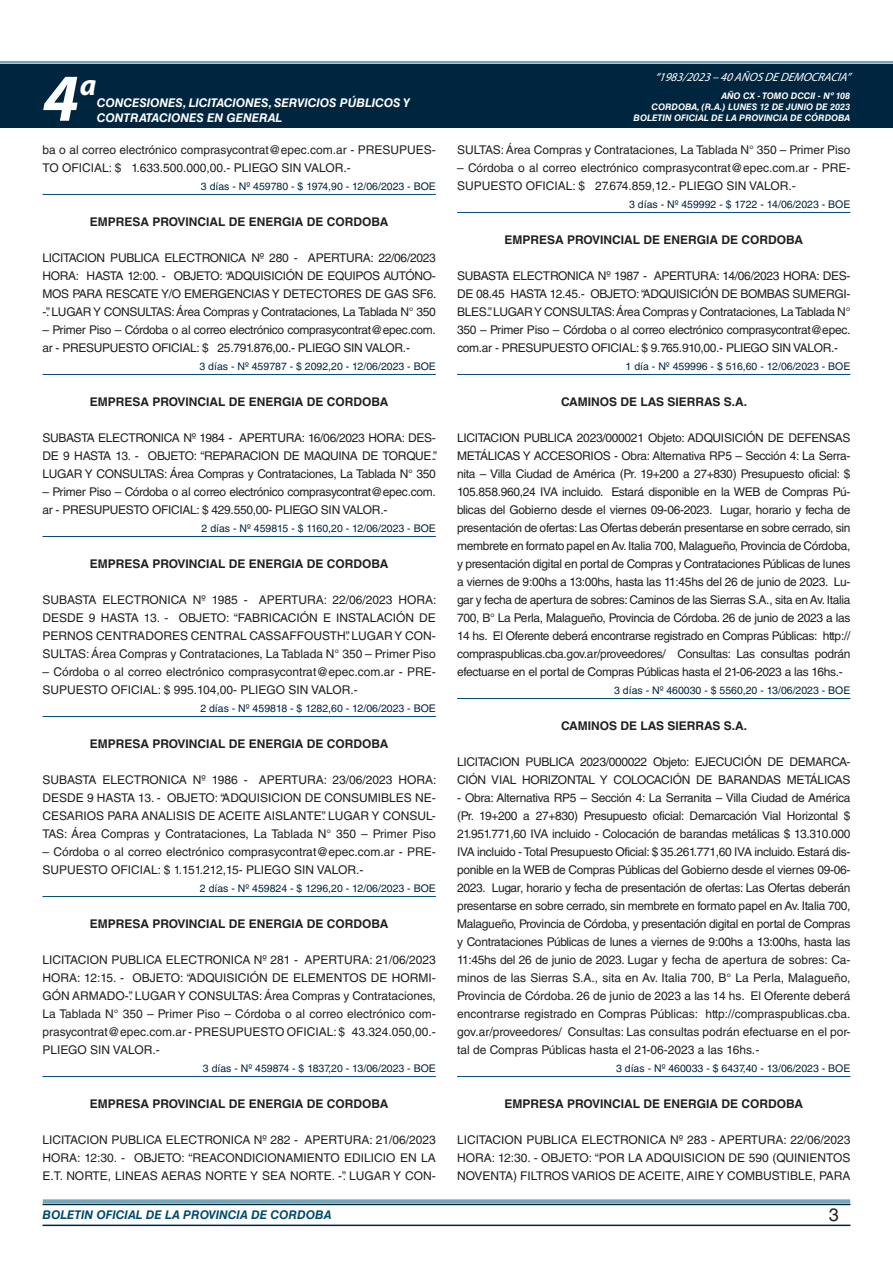
<style>
.page{position:relative;width:893px;height:1263px;background:#fff}
.page>*{position:absolute;margin:0;border:0;box-sizing:border-box;transform-origin:0 0}
.t1{font:italic 700 67.5px "Myriad Pro";color:#fff}
.t2{font:italic 700 30px "Myriad Pro";color:#fff}
.t3{font:18px "Helvetica LT Std";color:#231f20}
.TEXTO_BASE{font:12px/18px "Helvetica LT Std";letter-spacing:-.015em;color:#231f20;text-align:justify}
.RESUELVE{font:700 12px "Helvetica LT Std";color:#231f20}
.t4{font:italic 700 12px/14.4px "Helvetica LT Std";color:#fff}
.t5{font:italic 700 12px "Helvetica LT Std";color:#004b6c}
.t6{font:italic 12px "Myriad Pro";color:#fff}
.FECHA_DE_VENCIMIENTO{font:10.5px "Helvetica LT Std";color:#00263f}
.t7{font:italic 700 9px/10.8px "Helvetica LT Std";color:#fff;text-align:right}
</style>
<div class="page">
<div style="left:0;top:61px;width:893px;height:6px;background:#fff;opacity:.75"></div>
<hr style="left:43px;top:1224px;width:807px;height:2px;background:#00263f">
<div style="left:42px;top:1198px;width:809px;height:8px;background:#fff;opacity:.75"></div>
<div style="left:0;top:64px;width:893px;height:64px;background:#00263f"></div>
<hr style="left:43px;top:194px;width:393px;height:1px;background:#004b6c">
<hr style="left:43px;top:374px;width:393px;height:1px;background:#004b6c">
<hr style="left:43px;top:536px;width:393px;height:1px;background:#004b6c">
<hr style="left:43px;top:716px;width:393px;height:1px;background:#004b6c">
<hr style="left:43px;top:896px;width:393px;height:1px;background:#004b6c">
<hr style="left:43px;top:1076px;width:393px;height:1px;background:#004b6c">
<hr style="left:457px;top:212px;width:393px;height:1px;background:#004b6c">
<hr style="left:457px;top:374px;width:393px;height:1px;background:#004b6c">
<hr style="left:457px;top:698px;width:393px;height:1px;background:#004b6c">
<hr style="left:457px;top:1076px;width:393px;height:1px;background:#004b6c">
<h1 class="t1" style="left:43px;top:54px;width:38px">4</h1>
<h2 class="t2" style="left:80px;top:66px;width:18px">a</h2>
<p class="t4" style="left:97px;top:96px;width:315px">CONCESIONES, LICITACIONES, SERVICIOS PÚBLICOS Y<br>CONTRATACIONES EN GENERAL</p>
<p class="t6" style="left:655px;top:70px;width:197px">“ 1983/2023 – 40 AÑOS DE DEMOCRACIA”</p>
<p class="t7" style="left:651px;top:91px;width:200px">AÑO CX - TOMO DCCII - Nº 108<br>CORDOBA, (R.A.) LUNES 12 DE JUNIO DE 2023</p>
<p class="t7" style="left:634px;top:112px;width:218px">BOLETIN OFICIAL DE LA PROVINCIA DE CÓRDOBA</p>
<p class="TEXTO_BASE" style="left:43px;top:141px;width:395px">ba o al correo electrónico comprasycontrat@epec.com.ar - PRESUPUES-<br>TO OFICIAL: $ 1.633.500.000,00.- PLIEGO SIN VALOR.-</p>
<p class="FECHA_DE_VENCIMIENTO" style="left:201px;top:180px;width:236px">3 días - Nº 459780 - $ 1974,90 - 12/06/2023 - BOE</p>
<p class="RESUELVE" style="left:90px;top:214px;width:300px">EMPRESA PROVINCIAL DE ENERGIA DE CORDOBA</p>
<p class="TEXTO_BASE" style="left:43px;top:249px;width:396px">LICITACION PUBLICA ELECTRONICA Nº 280 - APERTURA: 22/06/2023<br>HORA: HASTA 12:00. - OBJETO: “ADQUISICIÓN DE EQUIPOS AUTÓNO-MOS PARA RESCATE Y/O EMERGENCIAS Y DETECTORES DE GAS SF6. -”. LUGAR Y CONSULTAS: Área Compras y Contrataciones, La Tablada N° 350</p>
<p class="TEXTO_BASE" style="left:43px;top:321px;width:395px">– Primer Piso – Córdoba o al correo electrónico comprasycontrat@epec.com. ar - PRESUPUESTO OFICIAL: $ 25.791.876,00.- PLIEGO SIN VALOR.-</p>
<p class="FECHA_DE_VENCIMIENTO" style="left:200px;top:360px;width:238px">3 días - Nº 459787 - $ 2092,20 - 12/06/2023 - BOE</p>
<p class="RESUELVE" style="left:90px;top:394px;width:300px">EMPRESA PROVINCIAL DE ENERGIA DE CORDOBA</p>
<p class="TEXTO_BASE" style="left:43px;top:429px;width:396px">SUBASTA ELECTRONICA Nº 1984 - APERTURA: 16/06/2023 HORA: DES-DE 9 HASTA 13. - OBJETO: “REPARACION DE MAQUINA DE TORQUE.”.<br>LUGAR Y CONSULTAS: Área Compras y Contrataciones, La Tablada N° 350</p>
<p class="TEXTO_BASE" style="left:43px;top:483px;width:395px">– Primer Piso – Córdoba o al correo electrónico comprasycontrat@epec.com. ar - PRESUPUESTO OFICIAL: $ 429.550,00- PLIEGO SIN VALOR.-</p>
<p class="FECHA_DE_VENCIMIENTO" style="left:202px;top:522px;width:236px">2 días - Nº 459815 - $ 1160,20 - 12/06/2023 - BOE</p>
<p class="RESUELVE" style="left:90px;top:556px;width:300px">EMPRESA PROVINCIAL DE ENERGIA DE CORDOBA</p>
<p class="TEXTO_BASE" style="left:43px;top:591px;width:395px">SUBASTA ELECTRONICA Nº 1985 - APERTURA: 22/06/2023 HORA:<br>DESDE 9 HASTA 13. - OBJETO: “FABRICACIÓN E INSTALACIÓN DE PERNOS CENTRADORES CENTRAL CASSAFFOUSTH”. LUGAR Y CON-SULTAS: Área Compras y Contrataciones, La Tablada N° 350 – Primer Piso</p>
<p class="TEXTO_BASE" style="left:43px;top:663px;width:395px">– Córdoba o al correo electrónico comprasycontrat@epec.com.ar - PRE-<br>SUPUESTO OFICIAL: $ 995.104,00- PLIEGO SIN VALOR.-</p>
<p class="FECHA_DE_VENCIMIENTO" style="left:200px;top:702px;width:237px">2 días - Nº 459818 - $ 1282,60 - 12/06/2023 - BOE</p>
<p class="RESUELVE" style="left:90px;top:736px;width:300px">EMPRESA PROVINCIAL DE ENERGIA DE CORDOBA</p>
<p class="TEXTO_BASE" style="left:43px;top:771px;width:395px">SUBASTA ELECTRONICA Nº 1986 - APERTURA: 23/06/2023 HORA:<br>DESDE 9 HASTA 13. - OBJETO: “ADQUISICION DE CONSUMIBLES NE-CESARIOS PARA ANALISIS DE ACEITE AISLANTE”. LUGAR Y CONSUL-TAS: Área Compras y Contrataciones, La Tablada N° 350 – Primer Piso</p>
<p class="TEXTO_BASE" style="left:43px;top:843px;width:395px">– Córdoba o al correo electrónico comprasycontrat@epec.com.ar - PRE-<br>SUPUESTO OFICIAL: $ 1.151.212,15- PLIEGO SIN VALOR.-</p>
<p class="FECHA_DE_VENCIMIENTO" style="left:200px;top:882px;width:237px">2 días - Nº 459824 - $ 1296,20 - 12/06/2023 - BOE</p>
<p class="RESUELVE" style="left:90px;top:916px;width:300px">EMPRESA PROVINCIAL DE ENERGIA DE CORDOBA</p>
<p class="TEXTO_BASE" style="left:43px;top:951px;width:395px">LICITACION PUBLICA ELECTRONICA Nº 281 - APERTURA: 21/06/2023<br>HORA: 12:15. - OBJETO: “ADQUISICIÓN DE ELEMENTOS DE HORMI-GÓN ARMADO-”. LUGAR Y CONSULTAS: Área Compras y Contrataciones, La Tablada N° 350 – Primer Piso – Córdoba o al correo electrónico com&shy;prasycontrat@epec.com.ar - PRESUPUESTO OFICIAL: $ 43.324.050,00.- PLIEGO SIN VALOR.-</p>
<p class="FECHA_DE_VENCIMIENTO" style="left:203px;top:1062px;width:234px">3 días - Nº 459874 - $ 1837,20 - 13/06/2023 - BOE</p>
<p class="RESUELVE" style="left:90px;top:1096px;width:300px">EMPRESA PROVINCIAL DE ENERGIA DE CORDOBA</p>
<p class="TEXTO_BASE" style="left:43px;top:1131px;width:395px">LICITACION PUBLICA ELECTRONICA Nº 282 - APERTURA: 21/06/2023<br>HORA: 12:30. - OBJETO: “REACONDICIONAMIENTO EDILICIO EN LA E.T. NORTE, LINEAS AERAS NORTE Y SEA NORTE. -”. LUGAR Y CON-</p>
<p class="TEXTO_BASE" style="left:457px;top:141px;width:395px">SULTAS: Área Compras y Contrataciones, La Tablada N° 350 – Primer Piso</p>
<p class="TEXTO_BASE" style="left:457px;top:159px;width:395px">– Córdoba o al correo electrónico comprasycontrat@epec.com.ar - PRE-<br>SUPUESTO OFICIAL: $ 27.674.859,12.- PLIEGO SIN VALOR.-</p>
<p class="FECHA_DE_VENCIMIENTO" style="left:629px;top:198px;width:223px">3 días - Nº 459992 - $ 1722 - 14/06/2023 - BOE</p>
<p class="RESUELVE" style="left:504px;top:232px;width:300px">EMPRESA PROVINCIAL DE ENERGIA DE CORDOBA</p>
<p class="TEXTO_BASE" style="left:457px;top:267px;width:395px">SUBASTA ELECTRONICA Nº 1987 - APERTURA: 14/06/2023 HORA: DES-DE 08.45 HASTA 12.45.- OBJETO: “ADQUISICIÓN DE BOMBAS SUMERGI-BLES.”. LUGAR Y CONSULTAS: Área Compras y Contrataciones, La Tablada N° 350 – Primer Piso – Córdoba o al correo electrónico comprasycontrat@epec. com.ar - PRESUPUESTO OFICIAL: $ 9.765.910,00.- PLIEGO SIN VALOR.-</p>
<p class="FECHA_DE_VENCIMIENTO" style="left:626px;top:360px;width:226px">1 día - Nº 459996 - $ 516,60 - 12/06/2023 - BOE</p>
<p class="RESUELVE" style="left:561px;top:394px;width:188px">CAMINOS DE LAS SIERRAS S.A.</p>
<p class="TEXTO_BASE" style="left:457px;top:429px;width:395px">LICITACION PUBLICA 2023/000021 Objeto: ADQUISICIÓN DE DEFENSAS METÁLICAS Y ACCESORIOS - Obra: Alternativa RP5 – Sección 4: La Serra&shy;nita – Villa Ciudad de América (Pr. 19+200 a 27+830) Presupuesto oficial: $ 105.858.960,24 IVA incluido. Estará disponible en la WEB de Compras Pú&shy;blicas del Gobierno desde el viernes 09-06-2023. Lugar, horario y fecha de presentación de ofertas: Las Ofertas deberán presentarse en sobre cerrado, sin membrete en formato papel en Av. Italia 700, Malagueño, Provincia de Córdoba, y presentación digital en portal de Compras y Contrataciones Públicas de lunes a viernes de 9:00hs a 13:00hs, hasta las 11:45hs del 26 de junio de 2023. Lu&shy;gar y fecha de apertura de sobres: Caminos de las Sierras S.A., sita en Av. Italia 700, B° La Perla, Malagueño, Provincia de Córdoba. 26 de junio de 2023 a las 14 hs. El Oferente deberá encontrarse registrado en Compras Públicas: http:// compraspublicas.cba.gov.ar/proveedores/ Consultas: Las consultas podrán efectuarse en el portal de Compras Públicas hasta el 21-06-2023 a las 16hs.-</p>
<p class="FECHA_DE_VENCIMIENTO" style="left:614px;top:684px;width:238px">3 días - Nº 460030 - $ 5560,20 - 13/06/2023 - BOE</p>
<p class="RESUELVE" style="left:561px;top:718px;width:188px">CAMINOS DE LAS SIERRAS S.A.</p>
<p class="TEXTO_BASE" style="left:457px;top:753px;width:395px">LICITACION PUBLICA 2023/000022 Objeto: EJECUCIÓN DE DEMARCA-<br>CIÓN VIAL HORIZONTAL Y COLOCACIÓN DE BARANDAS METÁLICAS</p>
<p class="TEXTO_BASE" style="left:457px;top:789px;width:395px">- Obra: Alternativa RP5 – Sección 4: La Serranita – Villa Ciudad de América (Pr. 19+200 a 27+830) Presupuesto oficial: Demarcación Vial Horizontal $ 21.951.771,60 IVA incluido - Colocación de barandas metálicas $ 13.310.000<br>IVA incluido - Total Presupuesto Oficial: $ 35.261.771,60 IVA incluido. Estará dis&shy;ponible en la WEB de Compras Públicas del Gobierno desde el viernes 09-06- 2023. Lugar, horario y fecha de presentación de ofertas: Las Ofertas deberán presentarse en sobre cerrado, sin membrete en formato papel en Av. Italia 700, Malagueño, Provincia de Córdoba, y presentación digital en portal de Compras y Contrataciones Públicas de lunes a viernes de 9:00hs a 13:00hs, hasta las 11:45hs del 26 de junio de 2023. Lugar y fecha de apertura de sobres: Ca&shy;minos de las Sierras S.A., sita en Av. Italia 700, B° La Perla, Malagueño, Provincia de Córdoba. 26 de junio de 2023 a las 14 hs. El Oferente deberá encontrarse registrado en Compras Públicas: http://compraspublicas.cba. gov.ar/proveedores/ Consultas: Las consultas podrán efectuarse en el por&shy;tal de Compras Públicas hasta el 21-06-2023 a las 16hs.-</p>
<p class="FECHA_DE_VENCIMIENTO" style="left:616px;top:1062px;width:236px">3 días - Nº 460033 - $ 6437,40 - 13/06/2023 - BOE</p>
<p class="RESUELVE" style="left:504px;top:1096px;width:300px">EMPRESA PROVINCIAL DE ENERGIA DE CORDOBA</p>
<p class="TEXTO_BASE" style="left:457px;top:1131px;width:395px">LICITACION PUBLICA ELECTRONICA Nº 283 - APERTURA: 22/06/2023<br>HORA: 12:30. - OBJETO: “POR LA ADQUISICION DE 590 (QUINIENTOS NOVENTA) FILTROS VARIOS DE ACEITE, AIRE Y COMBUSTIBLE, PARA</p>
<p class="t5" style="left:43px;top:1208px;width:290px">BOLETIN OFICIAL DE LA PROVINCIA DE CORDOBA</p>
<h3 class="t3" style="left:829px;top:1204px;width:12px">3</h3>
</div>
